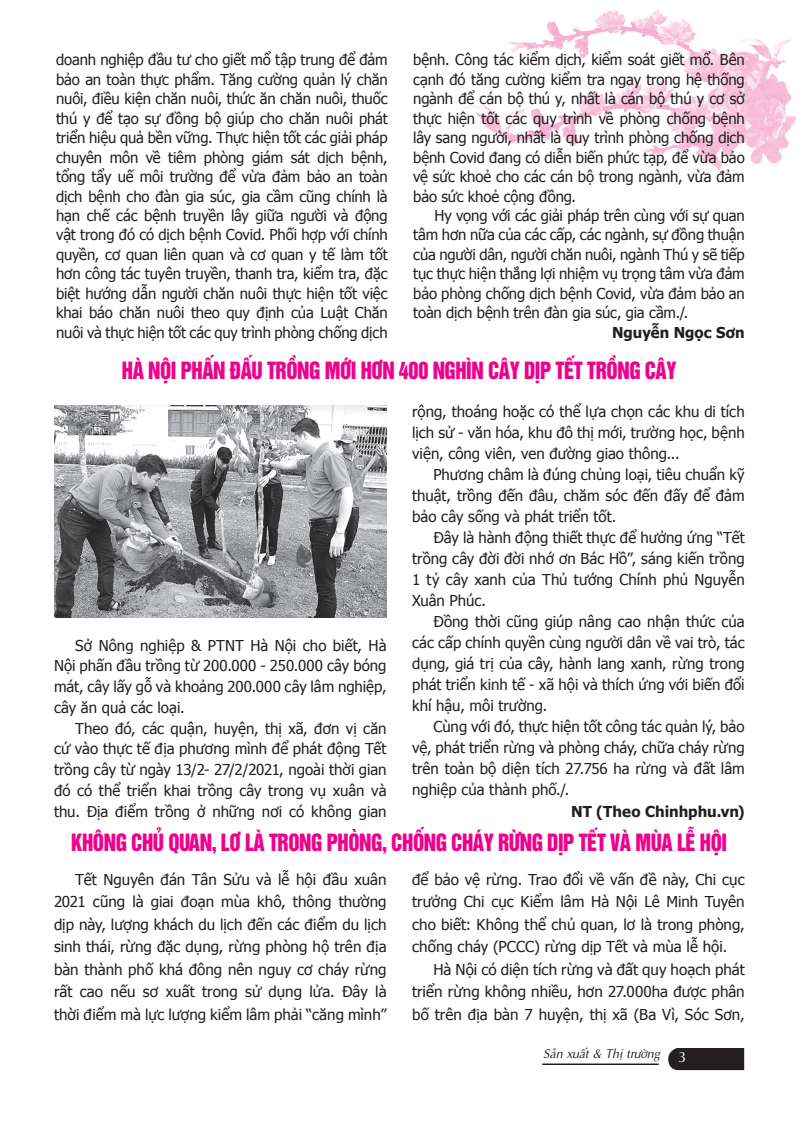
<style>
.page{position:relative;width:808px;height:1127px;background:#fff}
.page>*{position:absolute;margin:0;border:0;box-sizing:border-box;transform-origin:0 0}
.t1{font:21.75px "UTM Helvet Ins";letter-spacing:-.02em;color:#ed028c;scale:.93 1}
.noi_dung{font:15px/19.5px "Tahoma";color:#231f20;text-align:justify}
.noi_dung-2{font:700 15px "Tahoma";letter-spacing:.005em;color:#231f20}
.t2{font:italic 12.75px "UTM Aptima";color:#231f20}
.s1{font-style:normal;font-size:15px;color:#fff}
</style>
<div class="page">
<div style="left:668px;top:1048px;width:76px;height:22px;background:#231f20"></div>
<hr style="left:542px;top:1063px;width:117px;height:2px;background:#231f20">
<img style="left:463px;top:9px;width:333px;height:162px">
<img style="left:54px;top:405px;width:332px;height:212px">
<p class="noi_dung" style="left:56px;top:50px;width:333px">doanh nghiệp đầu tư cho giết mổ tập trung để đảm bảo an toàn thực phẩm. Tăng cường quản lý chăn nuôi, điều kiện chăn nuôi, thức ăn chăn nuôi, thuốc thú y để tạo sự đồng bộ giúp cho chăn nuôi phát triển hiệu quả bền vững. Thực hiện tốt các giải pháp chuyên môn về tiêm phòng giám sát dịch bệnh, tổng tẩy uế môi trường để vừa đảm bảo an toàn dịch bệnh cho đàn gia súc, gia cầm cũng chính là hạn chế các bệnh truyền lây giữa người và động vật trong đó có dịch bệnh Covid. Phối hợp với chính quyền, cơ quan liên quan và cơ quan y tế làm tốt hơn công tác tuyên truyền, thanh tra, kiểm tra, đặc biệt hướng dẫn người chăn nuôi thực hiện tốt việc khai báo chăn nuôi theo quy định của Luật Chăn nuôi và thực hiện tốt các quy trình phòng chống dịch</p>
<p class="noi_dung" style="left:413px;top:50px;width:333px">bệnh. Công tác kiểm dịch, kiểm soát giết mổ. Bên cạnh đó tăng cường kiểm tra ngay trong hệ thống ngành để cán bộ thú y, nhất là cán bộ thú y cơ sở thực hiện tốt các quy trình về phòng chống bệnh lây sang người, nhất là quy trình phòng chống dịch bệnh Covid đang có diễn biến phức tạp, để vừa bảo vệ sức khoẻ cho các cán bộ trong ngành, vừa đảm bảo sức khoẻ cộng đồng.</p>
<p class="noi_dung" style="left:413px;top:205px;width:333px;text-indent:21px">Hy vọng với các giải pháp trên cùng với sự quan tâm hơn nữa của các cấp, các ngành, sự đồng thuận của người dân, người chăn nuôi, ngành Thú y sẽ tiếp tục thực hiện thắng lợi nhiệm vụ trọng tâm vừa đảm bảo phòng chống dịch bệnh Covid, vừa đảm bảo an toàn dịch bệnh trên đàn gia súc, gia cầm./.</p>
<p class="noi_dung-2" style="left:612px;top:322px;width:134px">Nguyễn Ngọc Sơn</p>
<p class="t1" style="left:122px;top:353px;width:598px">HÀ NỘI PHẤN ĐẤU TRỒNG MỚI HƠN 400 NGHÌN CÂY DỊP TẾT TRỒNG CÂY</p>
<p class="noi_dung" style="left:54px;top:634px;width:334px;line-height:20.7px;text-indent:21px">Sở Nông nghiệp &amp; PTNT Hà Nội cho biết, Hà Nội phấn đầu trồng từ 200.000 - 250.000 cây bóng mát, cây lấy gỗ và khoảng 200.000 cây lâm nghiệp, cây ăn quả các loại.</p>
<p class="noi_dung" style="left:54px;top:717px;width:334px;line-height:20.7px;text-indent:21px">Theo đó, các quận, huyện, thị xã, đơn vị căn cứ vào thực tế địa phương mình để phát động Tết trồng cây từ ngày 13/2- 27/2/2021, ngoài thời gian đó có thể triển khai trồng cây trong vụ xuân và thu. Địa điểm trồng ở những nơi có không gian</p>
<p class="noi_dung" style="left:412px;top:400px;width:334px;line-height:21px">rộng, thoáng hoặc có thể lựa chọn các khu di tích lịch sử - văn hóa, khu đô thị mới, trường học, bệnh viện, công viên, ven đường giao thông...</p>
<p class="noi_dung" style="left:412px;top:463px;width:334px;line-height:21px;text-indent:21px">Phương châm là đúng chủng loại, tiêu chuẩn kỹ thuật, trồng đến đâu, chăm sóc đến đấy để đảm bảo cây sống và phát triển tốt.</p>
<p class="noi_dung" style="left:412px;top:526px;width:334px;line-height:21px;text-indent:21px">Đây là hành động thiết thực để hưởng ứng “Tết trồng cây đời đời nhớ ơn Bác Hồ”, sáng kiến trồng 1 tỷ cây xanh của Thủ tướng Chính phủ Nguyễn Xuân Phúc.</p>
<p class="noi_dung" style="left:412px;top:610px;width:334px;line-height:21px;text-indent:21px">Đồng thời cũng giúp nâng cao nhận thức của các cấp chính quyền cùng người dân về vai trò, tác dụng, giá trị của cây, hành lang xanh, rừng trong phát triển kinh tế - xã hội và thích ứng với biến đổi khí hậu, môi trường.</p>
<p class="noi_dung" style="left:412px;top:715px;width:334px;line-height:21px;text-indent:21px">Cùng với đó, thực hiện tốt công tác quản lý, bảo vệ, phát triển rừng và phòng cháy, chữa cháy rừng trên toàn bộ diện tích 27.756 ha rừng và đất lâm nghiệp của thành phố./.</p>
<p class="noi_dung-2" style="left:571px;top:800px;width:175px">NT (Theo Chinhphu.vn)</p>
<p class="t1" style="left:71px;top:824px;width:707px">KHÔNG CHỦ QUAN, LƠ LÀ TRONG PHÒNG, CHỐNG CHÁY RỪNG DỊP TẾT VÀ MÙA LỄ HỘI</p>
<p class="noi_dung" style="left:54px;top:867px;width:334px;line-height:22.5px;text-indent:21px">Tết Nguyên đán Tân Sửu và lễ hội đầu xuân 2021 cũng là giai đoạn mùa khô, thông thường dịp này, lượng khách du lịch đến các điểm du lịch sinh thái, rừng đặc dụng, rừng phòng hộ trên địa bàn thành phố khá đông nên nguy cơ cháy rừng rất cao nếu sơ xuất trong sử dụng lửa. Đây là thời điểm mà lực lượng kiểm lâm phải “căng mình”</p>
<p class="noi_dung" style="left:412px;top:867px;width:334px;line-height:22.5px">để bảo vệ rừng. Trao đổi về vấn đề này, Chi cục trưởng Chi cục Kiểm lâm Hà Nội Lê Minh Tuyên cho biết: Không thể chủ quan, lơ là trong phòng, chống cháy (PCCC) rừng dịp Tết và mùa lễ hội.</p>
<p class="noi_dung" style="left:412px;top:957px;width:334px;line-height:22.5px;text-indent:21px">Hà Nội có diện tích rừng và đất quy hoạch phát triển rừng không nhiều, hơn 27.000ha được phân bố trên địa bàn 7 huyện, thị xã (Ba Vì, Sóc Sơn,</p>
<p class="t2" style="left:543px;top:1044px;width:145px">Sản xuất &amp; Thị trường <span class="s1">3</span></p>
</div>
